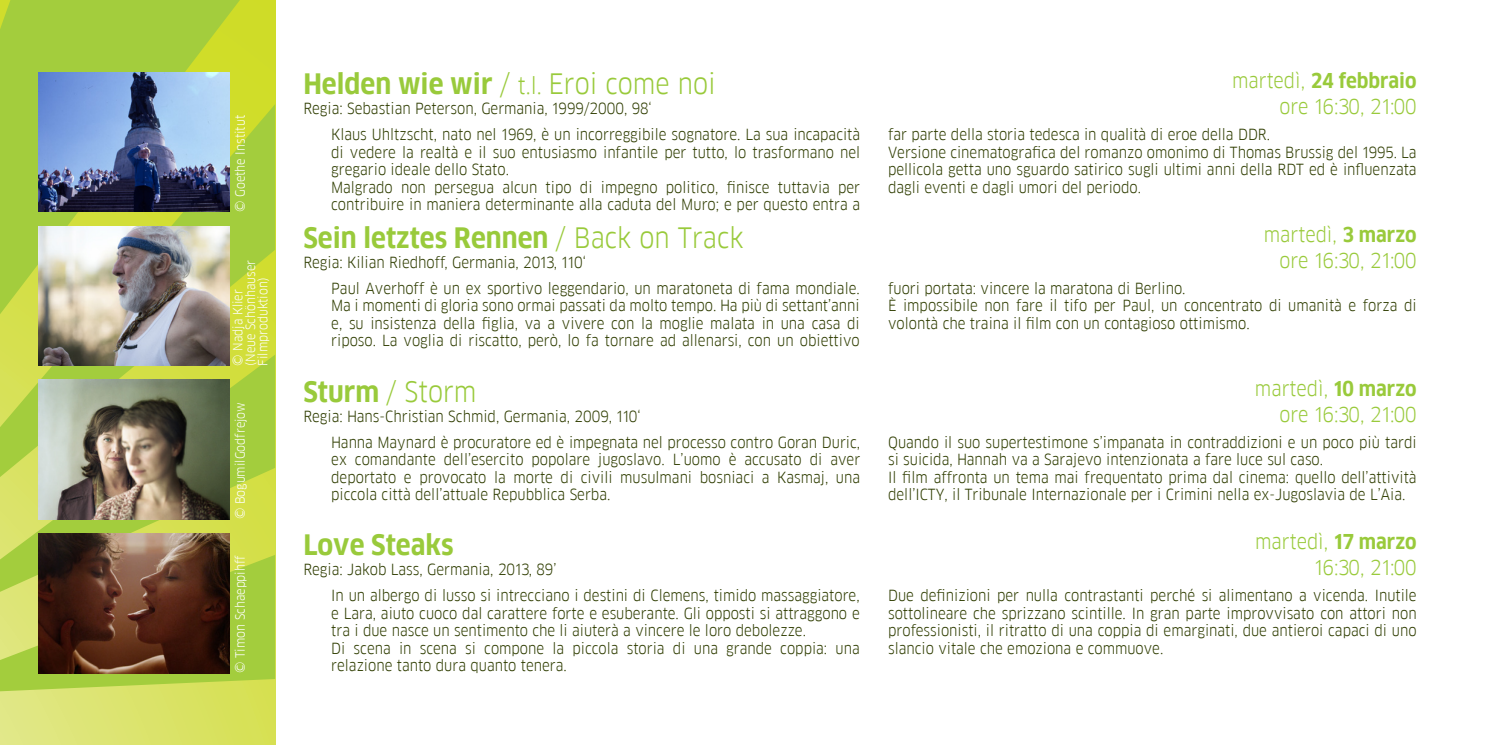
<style>
.page{position:relative;width:1489px;height:745px;background:#fff}
.page>*{position:absolute;margin:0;border:0;box-sizing:border-box;transform-origin:0 0}
.Headline_36_36{font:700 27.5px "Goethe FF Clan";color:#99ca3b}
.Headline_36_36-2{font:27.5px "Goethe FF Clan";color:#99ca3b}
.Headline_36_36-3{font:20px "Goethe FF Clan";color:#99ca3b}
.Headline_36_36-4{font:700 20px "Goethe FF Clan";color:#99ca3b}
.Adress_8_5_12{font:15px/17.5px "Goethe FF Clan";color:#2f3d01;text-align:justify}
.Headline_36_36-5{font:15px "Goethe FF Clan";color:#2f3d01}
.Headline_36_36-6{font:12.5px/12.5px "Goethe FF Clan";color:#fff}
.s1{font-weight:400}
.s2{font-weight:400;font-size:22.5px}
.s3{font-weight:700}
</style>
<div class="page">
<div style="left:0;top:0;width:275px;height:744px;background:linear-gradient(to right,#e1e788,#d6e051)"></div>
<svg style="left:0;top:0;width:275px;height:690px;background:#b4d140"></svg>
<img style="left:38px;top:72px;width:191px;height:140px">
<img style="left:38px;top:226px;width:191px;height:139px">
<img style="left:38px;top:379px;width:191px;height:140px">
<img style="left:38px;top:533px;width:191px;height:139px">
<p class="Headline_36_36-6" style="left:234px;top:212px;width:98px;rotate:-90deg">© Goethe Institut</p>
<p class="Headline_36_36-6" style="left:232px;top:365px;width:107px;rotate:-90deg">© Nadja Klier (Neue Schönhauser<br>Filmproduktion)</p>
<p class="Headline_36_36-6" style="left:234px;top:519px;width:119px;rotate:-90deg">© BogumilGodfrejow</p>
<p class="Headline_36_36-6" style="left:234px;top:672px;width:119px;rotate:-90deg">© Timon Schaeppihff</p>
<p class="Headline_36_36" style="left:303px;top:68px;width:414px">Helden wie wir <span class="s1">/</span> <span class="s2">t.l.</span> <span class="s1">Eroi come noi</span></p>
<p class="Headline_36_36-5" style="left:303px;top:99px;width:350px">Regia: Sebastian Peterson, Germania, 1999/2000, 98‘</p>
<p class="Adress_8_5_12" style="left:331px;top:126px;width:530px">Klaus Uhltzscht, nato nel 1969, è un incorreggibile sognatore. La sua incapacità di vedere la realtà e il suo entusiasmo infantile per tutto, lo trasformano nel gregario ideale dello Stato.</p>
<p class="Adress_8_5_12" style="left:331px;top:178px;width:530px">Malgrado non persegua alcun tipo di impegno politico, finisce tuttavia per contribuire in maniera determinante alla caduta del Muro; e per questo entra a</p>
<p class="Headline_36_36" style="left:303px;top:221px;width:441px">Sein letztes Rennen <span class="s1">/ Back on Track</span></p>
<p class="Headline_36_36-5" style="left:303px;top:253px;width:284px">Regia: Kilian Riedhoff, Germania, 2013, 110‘</p>
<p class="Adress_8_5_12" style="left:331px;top:279px;width:530px">Paul Averhoff è un ex sportivo leggendario, un maratoneta di fama mondiale.<br>Ma i momenti di gloria sono ormai passati da molto tempo. Ha più di settant’anni e, su insistenza della figlia, va a vivere con la moglie malata in una casa di riposo. La voglia di riscatto, però, lo fa tornare ad allenarsi, con un obiettivo</p>
<p class="Headline_36_36-2" style="left:303px;top:375px;width:175px"><span class="s3">Sturm</span> / Storm</p>
<p class="Headline_36_36-5" style="left:303px;top:407px;width:339px">Regia: Hans-Christian Schmid, Germania, 2009, 110‘</p>
<p class="Adress_8_5_12" style="left:331px;top:433px;width:530px">Hanna Maynard è procuratore ed è impegnata nel processo contro Goran Duric, ex comandante dell’esercito popolare jugoslavo. L’uomo è accusato di aver deportato e provocato la morte di civili musulmani bosniaci a Kasmaj, una piccola città dell’attuale Repubblica Serba.</p>
<p class="Headline_36_36" style="left:303px;top:528px;width:152px">Love Steaks</p>
<p class="Headline_36_36-5" style="left:303px;top:560px;width:254px">Regia: Jakob Lass, Germania, 2013, 89’</p>
<p class="Adress_8_5_12" style="left:331px;top:586px;width:530px">In un albergo di lusso si intrecciano i destini di Clemens, timido massaggiatore, e Lara, aiuto cuoco dal carattere forte e esuberante. Gli opposti si attraggono e tra i due nasce un sentimento che li aiuterà a vincere le loro debolezze.</p>
<p class="Adress_8_5_12" style="left:331px;top:639px;width:530px">Di scena in scena si compone la piccola storia di una grande coppia: una relazione tanto dura quanto tenera.</p>
<p class="Headline_36_36-4" style="left:1231px;top:69px;width:186px"><span class="s1">martedì,</span> 24 febbraio</p>
<p class="Headline_36_36-3" style="left:1279px;top:95px;width:139px">ore 16:30, 21:00</p>
<p class="Adress_8_5_12" style="left:888px;top:126px;width:383px">far parte della storia tedesca in qualità di eroe della DDR.</p>
<p class="Adress_8_5_12" style="left:888px;top:143px;width:530px">Versione cinematografica del romanzo omonimo di Thomas Brussig del 1995. La pellicola getta uno sguardo satirico sugli ultimi anni della RDT ed è influenzata dagli eventi e dagli umori del periodo.</p>
<p class="Headline_36_36-3" style="left:1263px;top:222px;width:154px">martedì, <span class="s3">3 marzo</span></p>
<p class="Headline_36_36-3" style="left:1279px;top:248px;width:139px">ore 16:30, 21:00</p>
<p class="Adress_8_5_12" style="left:888px;top:279px;width:299px">fuori portata: vincere la maratona di Berlino.</p>
<p class="Adress_8_5_12" style="left:888px;top:297px;width:530px">È impossibile non fare il tifo per Paul, un concentrato di umanità e forza di volontà che traina il film con un contagioso ottimismo.</p>
<p class="Headline_36_36-3" style="left:1254px;top:376px;width:163px">martedì, <span class="s3">10 marzo</span></p>
<p class="Headline_36_36-3" style="left:1279px;top:402px;width:139px">ore 16:30, 21:00</p>
<p class="Adress_8_5_12" style="left:888px;top:433px;width:530px">Quando il suo supertestimone s’impanata in contraddizioni e un poco più tardi si suicida, Hannah va a Sarajevo intenzionata a fare luce sul caso.</p>
<p class="Adress_8_5_12" style="left:888px;top:468px;width:530px">Il film affronta un tema mai frequentato prima dal cinema: quello dell’attività dell’ICTY, il Tribunale Internazionale per i Crimini nella ex-Jugoslavia de L’Aia.</p>
<p class="Headline_36_36-3" style="left:1254px;top:529px;width:163px">martedì, <span class="s3">17 marzo</span></p>
<p class="Headline_36_36-3" style="left:1314px;top:555px;width:104px">16:30, 21:00</p>
<p class="Adress_8_5_12" style="left:888px;top:586px;width:530px">Due definizioni per nulla contrastanti perché si alimentano a vicenda. Inutile sottolineare che sprizzano scintille. In gran parte improvvisato con attori non professionisti, il ritratto di una coppia di emarginati, due antieroi capaci di uno slancio vitale che emoziona e commuove.</p>
</div>
